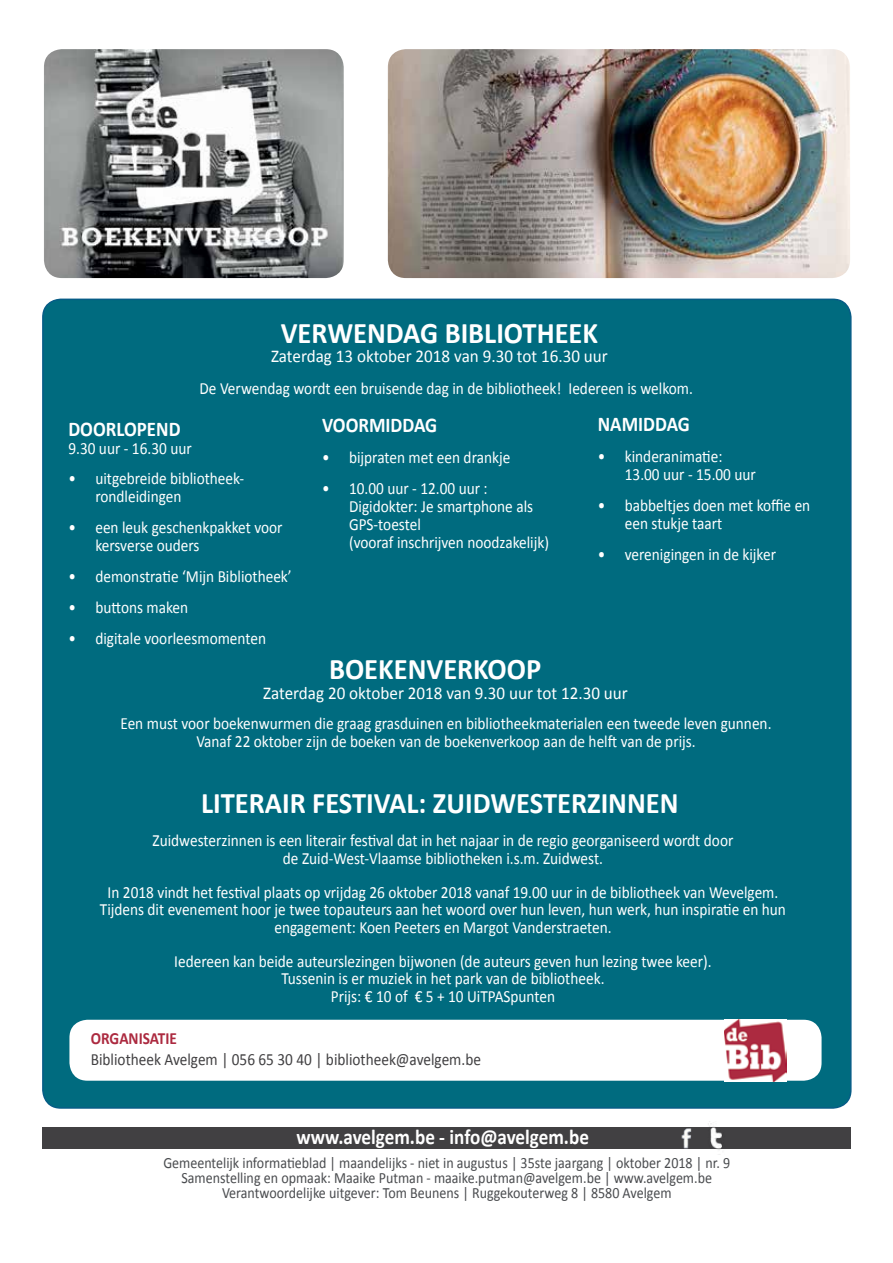
<style>
.page{position:relative;width:893px;height:1263px;background:#fff}
.page>*{position:absolute;margin:0;border:0;box-sizing:border-box;transform-origin:0 0}
.t1{font:700 30px "Calibri";color:#fff;scale:.95 1}
.t2{font:700 21.3px "Calibri";color:#fff;scale:.89 1}
.t3{font:700 21px "Calibri";color:#fff;scale:.9 1}
.t4{font:18px "Calibri";color:#fff;scale:.95 1}
.t5{font:17.1px/18px "Calibri";color:#fff;scale:.89 1}
.t6{font:17.1px "Calibri";color:#414042;scale:.89 1}
.t7{font:700 17.1px "Calibri";color:#ac2a40;scale:.89 1}
.t8{font:15.6px/15px "Calibri";color:#4a4c4f;text-align:center;scale:.89 1}
</style>
<div class="page">
<div style="left:43px;top:1127px;width:808px;height:22px;background:#414042"></div>
<img style="left:44px;top:49px;width:300px;height:229px">
<div style="left:43px;top:299px;width:808px;height:809px;background:#006b7f;border-radius:18px"></div>
<div style="left:69px;top:1020px;width:752px;height:61px;background:#fff;border-radius:18px"></div>
<img style="left:725px;top:1020px;width:62px;height:61px">
<img style="left:388px;top:49px;width:462px;height:229px">
<img style="left:681px;top:1128px;width:11px;height:21px">
<img style="left:708px;top:1123px;width:14px;height:27px">
<h1 class="t1" style="left:281px;top:314px;width:335px">VERWENDAG BIBLIOTHEEK</h1>
<p class="t4" style="left:271px;top:344px;width:356px">Zaterdag 13 oktober 2018 van 9.30 tot 16.30 uur</p>
<p class="t5" style="left:200px;top:380px;width:556px">De Verwendag wordt een bruisende dag in de bibliotheek! Iedereen is welkom.</p>
<p class="t3" style="left:68px;top:415px;width:126px">DOORLOPEND</p>
<p class="t5" style="left:68px;top:439px;width:140px">9.30 uur - 16.30 uur</p>
<p class="t5" style="left:95px;top:470px;width:169px;text-indent:-27px">• uitgebreide bibliotheek&shy;rondleidingen</p>
<p class="t5" style="left:95px;top:519px;width:212px;text-indent:-27px">• een leuk geschenkpakket voor kersverse ouders</p>
<p class="t5" style="left:68px;top:567px;width:252px">• demonstratie ‘Mijn Bibliotheek’</p>
<p class="t5" style="left:68px;top:598px;width:136px">• buttons maken</p>
<p class="t5" style="left:68px;top:629px;width:224px">• digitale voorleesmomenten</p>
<p class="t3" style="left:322px;top:412px;width:130px">VOORMIDDAG</p>
<p class="t5" style="left:322px;top:448px;width:213px">• bijpraten met een drankje</p>
<p class="t5" style="left:349px;top:479px;width:226px;text-indent:-27px">• 10.00 uur - 12.00 uur :<br>Digidokter: Je smartphone als<br>GPS-toestel<br>(vooraf inschrijven noodzakelijk)</p>
<p class="t3" style="left:598px;top:411px;width:104px">NAMIDDAG</p>
<p class="t5" style="left:625px;top:447px;width:149px;text-indent:-27px">• kinderanimatie:<br>13.00 uur - 15.00 uur</p>
<p class="t5" style="left:625px;top:496px;width:210px;text-indent:-27px">• babbeltjes doen met koffie en een stukje taart</p>
<p class="t5" style="left:598px;top:545px;width:202px">• verenigingen in de kijker</p>
<h1 class="t1" style="left:329px;top:650px;width:225px">BOEKENVERKOOP</h1>
<p class="t4" style="left:263px;top:681px;width:385px">Zaterdag 20 oktober 2018 van 9.30 uur tot 12.30 uur</p>
<p class="t5" style="left:120px;top:714px;width:733px;text-align:center">Een must voor boekenwurmen die graag grasduinen en bibliotheekmaterialen een tweede leven gunnen.<br>Vanaf 22 oktober zijn de boeken van de boekenverkoop aan de helft van de prijs.</p>
<h1 class="t1" style="left:201px;top:784px;width:504px">LITERAIR FESTIVAL: ZUIDWESTERZINNEN</h1>
<p class="t5" style="left:153px;top:832px;width:654px;line-height:17.2px;text-align:center">Zuidwesterzinnen is een literair festival dat in het najaar in de regio georganiseerd wordt door de Zuid-West-Vlaamse bibliotheken i.s.m. Zuidwest.</p>
<p class="t5" style="left:100px;top:884px;width:772px;line-height:17.2px;text-align:center">In 2018 vindt het festival plaats op vrijdag 26 oktober 2018 vanaf 19.00 uur in de bibliotheek van Wevelgem.<br>Tijdens dit evenement hoor je twee topauteurs aan het woord over hun leven, hun werk, hun inspiratie en hun engagement: Koen Peeters en Margot Vanderstraeten.</p>
<p class="t5" style="left:174px;top:952px;width:605px;text-align:center">Iedereen kan beide auteurslezingen bijwonen (de auteurs geven hun lezing twee keer).<br>Tussenin is er muziek in het park van de bibliotheek.<br>Prijs: € 10 of € 5 + 10 UiTPASpunten</p>
<p class="t7" style="left:91px;top:1027px;width:98px">ORGANISATIE</p>
<p class="t6" style="left:91px;top:1048px;width:440px">Bibliotheek Avelgem | 056 65 30 40 | bibliotheek@avelgem.be</p>
<p class="t2" style="left:297px;top:1123px;width:330px">www.avelgem.be - info@avelgem.be</p>
<p class="t8" style="left:163px;top:1156px;width:638px">Gemeentelijk informatieblad | maandelijks - niet in augustus | 35ste jaargang | oktober 2018 | nr. 9<br>Samenstelling en opmaak: Maaike Putman - maaike.putman@avelgem.be | www.avelgem.be<br>Verantwoordelijke uitgever: Tom Beunens | Ruggekouterweg 8 | 8580 Avelgem</p>
</div>
